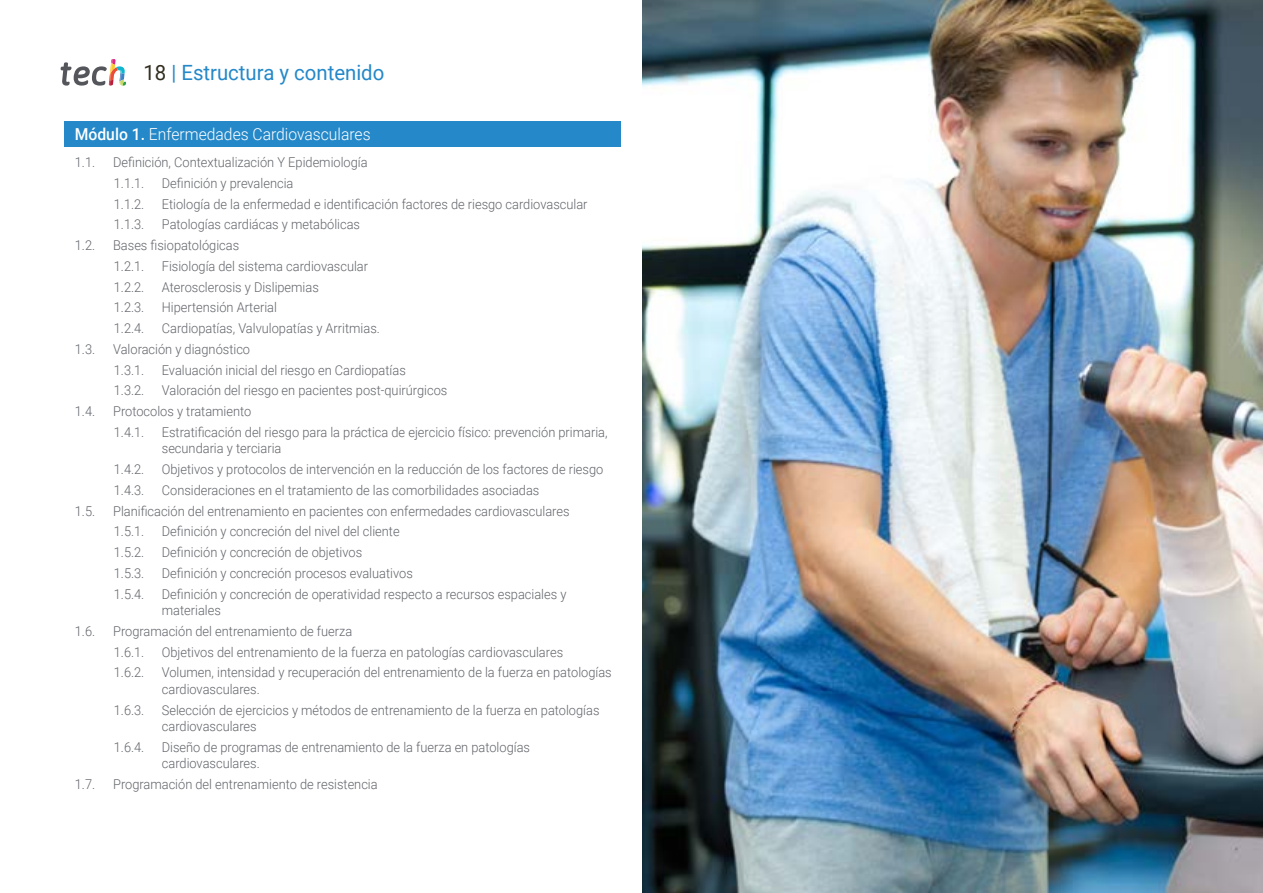
<style>
.page{position:relative;width:1263px;height:893px;background:#fff}
.page>*{position:absolute;margin:0;border:0;box-sizing:border-box;transform-origin:0 0}
.t1{font:21px "Roboto";color:#2488c9}
.t2{font:300 16.5px "Roboto";color:#fff;scale:.95 1}
.t3{font:300 13.5px/20.7px "Roboto";color:#61646a;scale:.95 1}
.s1{color:#312e20}
.s2{font-weight:500}
</style>
<div class="page">
<div style="left:64px;top:121px;width:557px;height:25px;background:#2488c9"></div>
<img style="left:642px;top:0;width:621px;height:893px">
<svg style="left:61px;top:59px;width:65px;height:27px"></svg>
<h1 class="t1" style="left:144px;top:57px;width:242px"><span class="s1">18</span> | Estructura y contenido</h1>
<p class="t2" style="left:75px;top:123px;width:313px"><span class="s2">Módulo 1.</span> Enfermedades Cardiovasculares</p>
<p class="t3" style="left:75px;top:151px;width:23px">1.1.</p>
<p class="t3" style="left:113px;top:151px;width:269px">Definición, Contextualización Y Epidemiología<br>1.1.1.</p>
<p class="t3" style="left:162px;top:172px;width:140px">Definición y prevalencia</p>
<p class="t3" style="left:114px;top:193px;width:34px">1.1.2.</p>
<p class="t3" style="left:162px;top:193px;width:450px">Etiología de la enfermedad e identificación factores de riesgo cardiovascular</p>
<p class="t3" style="left:114px;top:214px;width:34px">1.1.3.</p>
<p class="t3" style="left:162px;top:214px;width:210px">Patologías cardiácas y metabólicas</p>
<p class="t3" style="left:75px;top:234px;width:23px">1.2.</p>
<p class="t3" style="left:113px;top:234px;width:134px">Bases fisiopatológicas<br>1.2.1.</p>
<p class="t3" style="left:162px;top:255px;width:219px">Fisiología del sistema cardiovascular</p>
<p class="t3" style="left:114px;top:276px;width:34px">1.2.2.</p>
<p class="t3" style="left:162px;top:276px;width:167px">Aterosclerosis y Dislipemias</p>
<p class="t3" style="left:114px;top:297px;width:34px">1.2.3.</p>
<p class="t3" style="left:162px;top:297px;width:123px">Hipertensión Arterial</p>
<p class="t3" style="left:114px;top:317px;width:34px">1.2.4.</p>
<p class="t3" style="left:162px;top:317px;width:231px">Cardiopatías, Valvulopatías y Arritmias.</p>
<p class="t3" style="left:75px;top:338px;width:23px">1.3.</p>
<p class="t3" style="left:113px;top:338px;width:146px">Valoración y diagnóstico<br>1.3.1.</p>
<p class="t3" style="left:162px;top:359px;width:258px">Evaluación inicial del riesgo en Cardiopatías</p>
<p class="t3" style="left:114px;top:380px;width:34px">1.3.2.</p>
<p class="t3" style="left:162px;top:380px;width:302px">Valoración del riesgo en pacientes post-quirúrgicos</p>
<p class="t3" style="left:75px;top:400px;width:23px">1.4.</p>
<p class="t3" style="left:113px;top:400px;width:147px">Protocolos y tratamiento<br>1.4.1.</p>
<p class="t3" style="left:162px;top:423px;width:471px;line-height:16.5px">Estratificación del riesgo para la práctica de ejercicio físico: prevención primaria, secundaria y terciaria</p>
<p class="t3" style="left:114px;top:458px;width:34px">1.4.2.</p>
<p class="t3" style="left:162px;top:458px;width:466px">Objetivos y protocolos de intervención en la reducción de los factores de riesgo</p>
<p class="t3" style="left:114px;top:479px;width:34px">1.4.3.</p>
<p class="t3" style="left:162px;top:479px;width:399px">Consideraciones en el tratamiento de las comorbilidades asociadas</p>
<p class="t3" style="left:75px;top:500px;width:23px">1.5.</p>
<p class="t3" style="left:113px;top:500px;width:482px">Planificación del entrenamiento en pacientes con enfermedades cardiovasculares<br>1.5.1.</p>
<p class="t3" style="left:162px;top:521px;width:252px">Definición y concreción del nivel del cliente</p>
<p class="t3" style="left:114px;top:541px;width:34px">1.5.2.</p>
<p class="t3" style="left:162px;top:541px;width:212px">Definición y concreción de objetivos</p>
<p class="t3" style="left:114px;top:562px;width:34px">1.5.3.</p>
<p class="t3" style="left:162px;top:562px;width:266px">Definición y concreción procesos evaluativos</p>
<p class="t3" style="left:114px;top:583px;width:34px">1.5.4.</p>
<p class="t3" style="left:162px;top:585px;width:427px;line-height:16.5px">Definición y concreción de operatividad respecto a recursos espaciales y materiales</p>
<p class="t3" style="left:75px;top:620px;width:23px">1.6.</p>
<p class="t3" style="left:113px;top:620px;width:253px">Programación del entrenamiento de fuerza<br>1.6.1.</p>
<p class="t3" style="left:162px;top:641px;width:424px">Objetivos del entrenamiento de la fuerza en patologías cardiovasculares</p>
<p class="t3" style="left:114px;top:662px;width:34px">1.6.2.</p>
<p class="t3" style="left:162px;top:664px;width:475px;line-height:16.5px">Volumen, intensidad y recuperación del entrenamiento de la fuerza en patologías cardiovasculares.</p>
<p class="t3" style="left:114px;top:699px;width:34px">1.6.3.</p>
<p class="t3" style="left:162px;top:701px;width:462px;line-height:16.5px">Selección de ejercicios y métodos de entrenamiento de la fuerza en patologías cardiovasculares</p>
<p class="t3" style="left:114px;top:736px;width:34px">1.6.4.</p>
<p class="t3" style="left:162px;top:738px;width:389px;line-height:16.5px">Diseño de programas de entrenamiento de la fuerza en patologías cardiovasculares.</p>
<p class="t3" style="left:75px;top:773px;width:23px">1.7.</p>
<p class="t3" style="left:113px;top:773px;width:280px">Programación del entrenamiento de resistencia</p>
</div>
